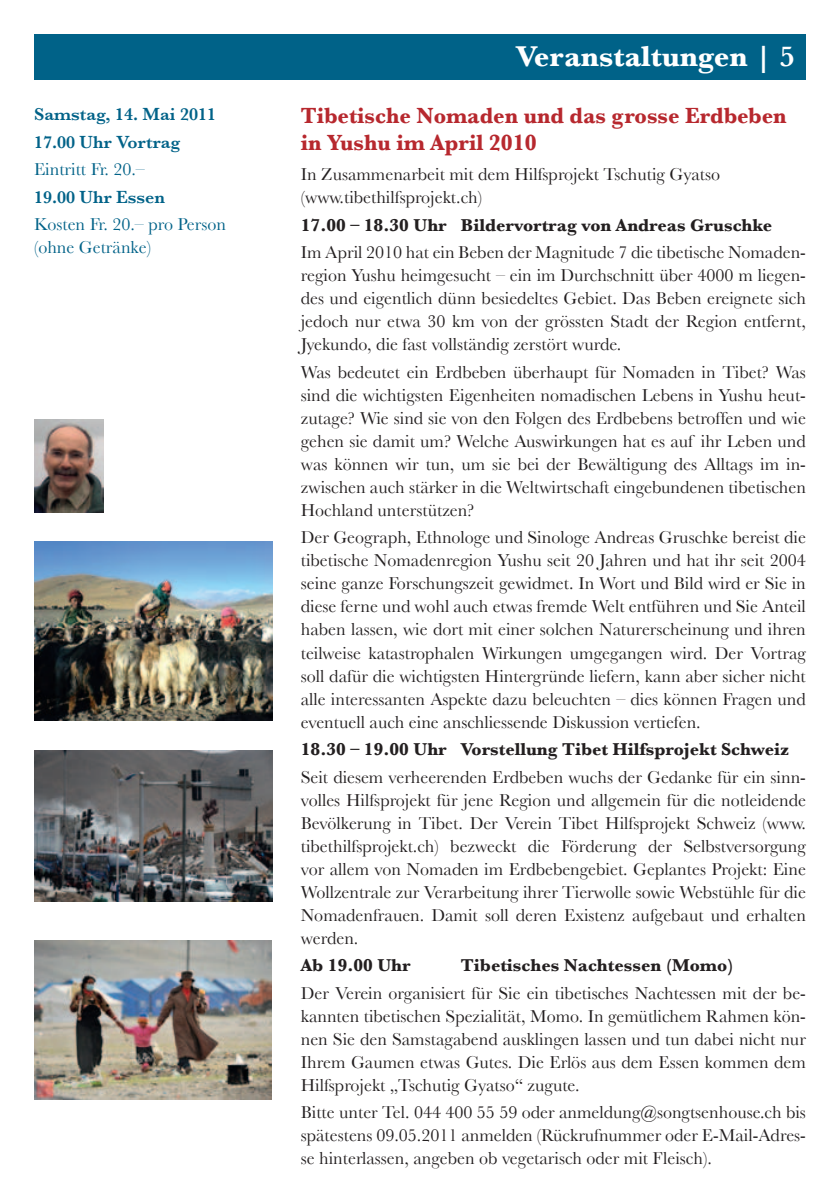
<style>
.page{position:relative;width:840px;height:1191px;background:#fff}
.page>*{position:absolute;margin:0;border:0;box-sizing:border-box;transform-origin:0 0}
.t1{font:700 30px "Baskerville";color:#fff}
.t2{font:700 23px/27px "Baskerville";color:#b7282e;scale:.96 1}
.t3{font:18px/23px "Baskerville";color:#231f20;text-align:justify}
.t4{font:700 18px "Baskerville";color:#231f20}
.t5{font:18px/23px "Baskerville";color:#006288}
.t6{font:600 18px/27.6px "Baskerville";color:#006288}
.s1{font-weight:600}
</style>
<div class="page">
<div style="left:34px;top:34px;width:771px;height:45px;background:#006288"></div>
<img style="left:34px;top:541px;width:238px;height:179px">
<img style="left:34px;top:751px;width:238px;height:150px">
<img style="left:34px;top:420px;width:69px;height:92px">
<img style="left:34px;top:940px;width:238px;height:159px">
<p class="t6" style="left:34px;top:100px;width:183px">Samstag, 14. Mai 2011<br>17.00 Uhr Vortrag</p>
<p class="t5" style="left:34px;top:158px;width:112px">Eintritt Fr. 20.–</p>
<p class="t6" style="left:34px;top:183px;width:132px">19.00 Uhr Essen</p>
<p class="t5" style="left:34px;top:213px;width:193px">Kosten Fr. 20.– pro Person (ohne Getränke)</p>
<h1 class="t1" style="left:515px;top:38px;width:280px">Veranstaltungen <span class="s1">| 5</span></h1>
<p class="t2" style="left:300px;top:102px;width:507px">Tibetische Nomaden und das grosse Erdbeben in Yushu im April 2010</p>
<p class="t3" style="left:300px;top:163px;width:420px">In Zusammenarbeit mit dem Hilfsprojekt Tschutig Gyatso (www.tibethilfsprojekt.ch)</p>
<p class="t4" style="left:300px;top:214px;width:472px">17.00 – 18.30 Uhr Bildervortrag von Andreas Gruschke</p>
<p class="t3" style="left:300px;top:241px;width:506px">Im April 2010 hat ein Beben der Magnitude 7 die tibetische Nomaden&shy;region Yushu heimgesucht – ein im Durchschnitt über 4000 m liegen&shy;des und eigentlich dünn besiedeltes Gebiet. Das Beben ereignete sich jedoch nur etwa 30 km von der grössten Stadt der Region entfernt, Jyekundo, die fast vollständig zerstört wurde.</p>
<p class="t3" style="left:300px;top:360px;width:506px">Was bedeutet ein Erdbeben überhaupt für Nomaden in Tibet? Was sind die wichtigsten Eigenheiten nomadischen Lebens in Yushu heut&shy;zutage? Wie sind sie von den Folgen des Erdbebens betroffen und wie gehen sie damit um? Welche Auswirkungen hat es auf ihr Leben und was können wir tun, um sie bei der Bewältigung des Alltags im in&shy;zwischen auch stärker in die Weltwirtschaft eingebundenen tibetischen Hochland unterstützen?</p>
<p class="t3" style="left:300px;top:526px;width:506px">Der Geograph, Ethnologe und Sinologe Andreas Gruschke bereist die tibetische Nomadenregion Yushu seit 20 Jahren und hat ihr seit 2004 seine ganze Forschungszeit gewidmet. In Wort und Bild wird er Sie in diese ferne und wohl auch etwas fremde Welt entführen und Sie Anteil haben lassen, wie dort mit einer solchen Naturerscheinung und ihren teilweise katastrophalen Wirkungen umgegangen wird. Der Vortrag soll dafür die wichtigsten Hintergründe liefern, kann aber sicher nicht alle interessanten Aspekte dazu beleuchten – dies können Fragen und eventuell auch eine anschliessende Diskussion vertiefen.</p>
<p class="t4" style="left:300px;top:738px;width:489px">18.30 – 19.00 Uhr Vorstellung Tibet Hilfsprojekt Schweiz</p>
<p class="t3" style="left:300px;top:765px;width:506px">Seit diesem verheerenden Erdbeben wuchs der Gedanke für ein sinn&shy;volles Hilfsprojekt für jene Region und allgemein für die notleidende Bevölkerung in Tibet. Der Verein Tibet Hilfsprojekt Schweiz (www. tibethilfsprojekt.ch) bezweckt die Förderung der Selbstversorgung vor allem von Nomaden im Erdbebengebiet. Geplantes Projekt: Eine Wollzentrale zur Verarbeitung ihrer Tierwolle sowie Webstühle für die Nomadenfrauen. Damit soll deren Existenz aufgebaut und erhalten werden.</p>
<p class="t4" style="left:300px;top:954px;width:111px">Ab 19.00 Uhr</p>
<p class="t4" style="left:460px;top:954px;width:274px">Tibetisches Nachtessen (Momo)</p>
<p class="t3" style="left:300px;top:981px;width:506px">Der Verein organisiert für Sie ein tibetisches Nachtessen mit der be&shy;kannten tibetischen Spezialität, Momo. In gemütlichem Rahmen kön&shy;nen Sie den Samstagabend ausklingen lassen und tun dabei nicht nur Ihrem Gaumen etwas Gutes. Die Erlös aus dem Essen kommen dem Hilfsprojekt „Tschutig Gyatso“ zugute.</p>
<p class="t3" style="left:300px;top:1101px;width:506px">Bitte unter Tel. 044 400 55 59 oder anmeldung@songtsenhouse.ch bis spätestens 09.05.2011 anmelden (Rückrufnummer oder E-Mail-Adres&shy;se hinterlassen, angeben ob vegetarisch oder mit Fleisch).</p>
</div>
